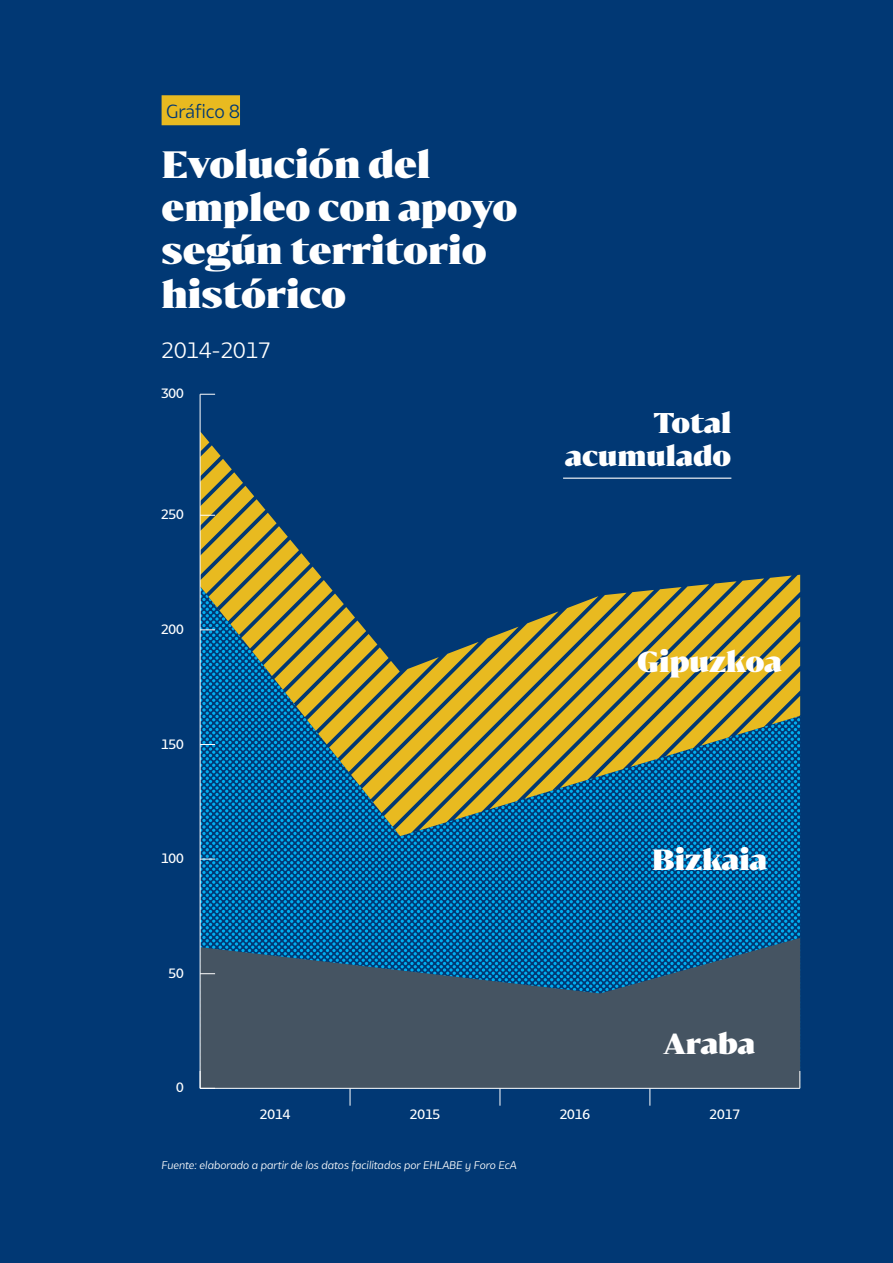
<style>
.page{position:relative;width:893px;height:1263px;background:#013874}
.page>*{position:absolute;margin:0;border:0;box-sizing:border-box;transform-origin:0 0}
.t1{font:900 36px/43.2px "Bw Darius";color:#fff}
.t2{font:900 27.6px "Bw Darius";color:#fff}
.t3{font:900 27px/32.4px "Bw Darius";color:#fff;text-align:right}
.t4{font:21px "Bw Glenn Sans";color:#fff}
.t5{font:18px "Bw Glenn Sans";letter-spacing:-.01em;color:#013874}
.t6{font:500 12.75px "Bw Glenn Sans";color:#fff}
.t7{font:italic 10.5px "Bw Glenn Sans";color:#fff}
</style>
<div class="page">
<svg style="left:201px;top:777px;width:599px;height:161px"></svg>
<svg style="left:201px;top:938px;width:599px;height:150px;background:#37576f"></svg>
<svg style="left:395px;top:799px;width:259px;height:37px"></svg>
<svg style="left:419px;top:799px;width:263px;height:31px"></svg>
<svg style="left:454px;top:799px;width:255px;height:21px"></svg>
<svg style="left:489px;top:799px;width:248px;height:10px"></svg>
<svg style="left:558px;top:611px;width:206px;height:188px"></svg>
<svg style="left:560px;top:597px;width:232px;height:191px"></svg>
<svg style="left:595px;top:575px;width:205px;height:202px"></svg>
<svg style="left:201px;top:973px;width:14px;height:1px"></svg>
<svg style="left:201px;top:859px;width:14px;height:1px"></svg>
<svg style="left:201px;top:432px;width:357px;height:367px"></svg>
<svg style="left:201px;top:394px;width:14px;height:1px"></svg>
<hr style="left:200px;top:394px;width:1px;height:694px;background:#fff">
<hr style="left:200px;top:1088px;width:600px;height:1px;background:#fff">
<svg style="left:200px;top:1071px;width:15px;height:18px"></svg>
<svg style="left:350px;top:1088px;width:1px;height:18px"></svg>
<svg style="left:500px;top:1088px;width:1px;height:18px"></svg>
<svg style="left:649px;top:1088px;width:1px;height:18px"></svg>
<svg style="left:799px;top:1071px;width:1px;height:17px"></svg>
<hr style="left:563px;top:478px;width:168px;height:1px;background:#fff">
<div style="left:162px;top:95px;width:78px;height:30px;background:#e8ba20"></div>
<h3 class="t5" style="left:166px;top:100px;width:75px">Gráfico 8</h3>
<h1 class="t1" style="left:162px;top:141px;width:357px">Evolución del empleo con apoyo según territorio histórico</h1>
<h3 class="t4" style="left:162px;top:338px;width:111px">2014-2017</h3>
<p class="t6" style="left:161px;top:386px;width:24px">300</p>
<p class="t6" style="left:161px;top:507px;width:24px">250</p>
<p class="t6" style="left:161px;top:621px;width:24px">200</p>
<p class="t6" style="left:161px;top:736px;width:24px">150</p>
<p class="t6" style="left:161px;top:851px;width:24px">100</p>
<p class="t6" style="left:169px;top:965px;width:17px">50</p>
<p class="t6" style="left:176px;top:1080px;width:9px">0</p>
<h3 class="t3" style="left:565px;top:406px;width:168px">Total acumulado</h3>
<h2 class="t2" style="left:637px;top:643px;width:146px">Gipuzkoa</h2>
<h2 class="t2" style="left:652px;top:840px;width:117px">Bizkaia</h2>
<h2 class="t2" style="left:664px;top:1025px;width:93px">Araba</h2>
<p class="t6" style="left:260px;top:1106px;width:32px">2014</p>
<p class="t6" style="left:410px;top:1106px;width:32px">2015</p>
<p class="t6" style="left:560px;top:1106px;width:32px">2016</p>
<p class="t6" style="left:710px;top:1106px;width:32px">2017</p>
<p class="t7" style="left:162px;top:1159px;width:357px">Fuente: elaborado a partir de los datos facilitados por EHLABE y Foro EcA</p>
</div>
